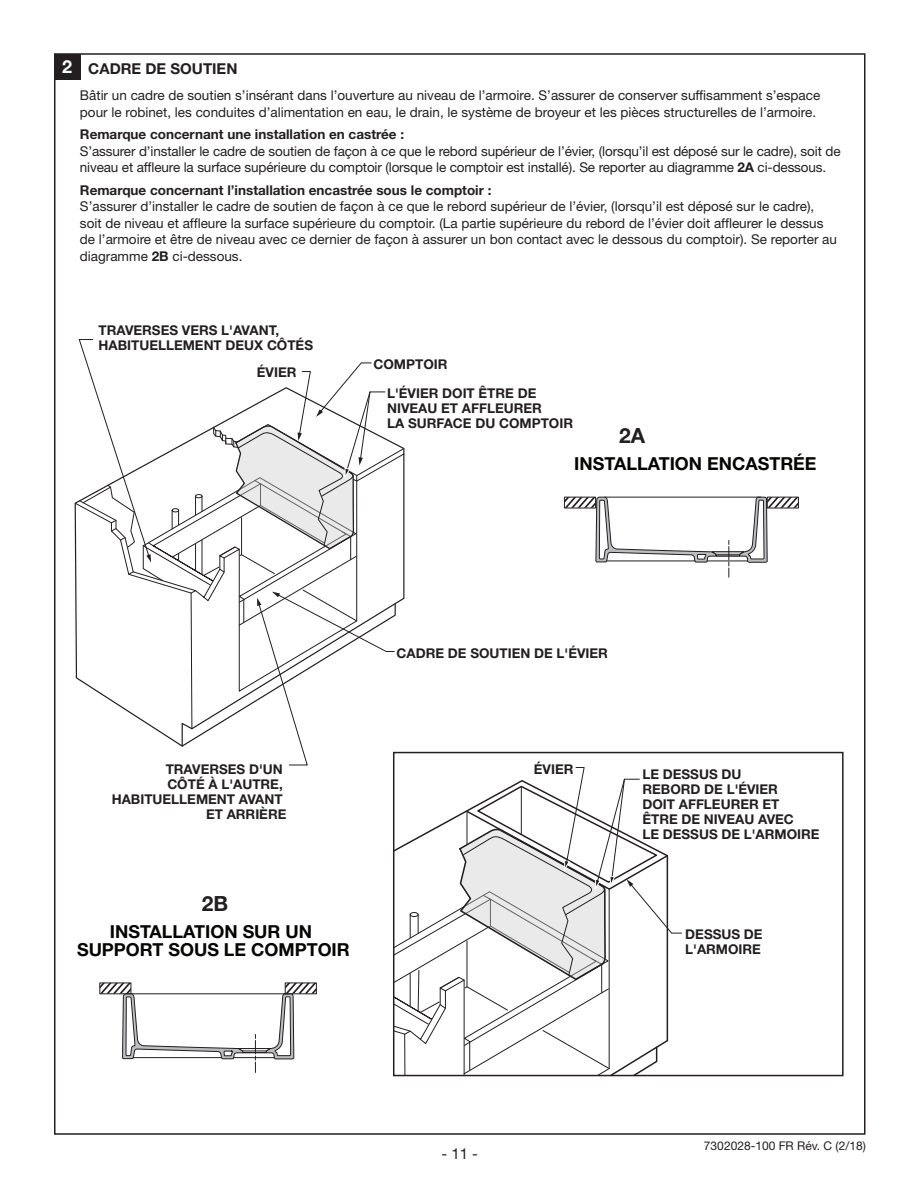
<style>
.page{position:relative;width:918px;height:1188px;background:#fff}
.page>*{position:absolute;margin:0;border:0;box-sizing:border-box;transform-origin:0 0}
.t1{font:700 21px "Helvetica Neue LT Std";color:#231f20}
.t2{font:700 18px/18px "Helvetica Neue LT Std";color:#050504;text-align:center}
.t3{font:700 18px "Helvetica Neue LT Std";color:#fff}
._10pt_Heads_-_Bold{font:700 15px "Helvetica Neue LT Std";color:#231f20}
.t4{font:15px "Helvetica Neue LT Std";color:#231f20}
._9pt_text{font:13.5px/16.5px "Helvetica Neue LT Std";color:#231f20}
._9pt_text-2{font:700 13.5px/15px "Helvetica Neue LT Std";color:#231f20}
.t5{font:12px "Helvetica Neue LT Std";color:#231f20}
.s1{font-weight:700}
</style>
<div class="page">
<div style="left:54px;top:54px;width:26px;height:26px;background:#231f20"></div>
<div style="left:767px;top:497px;width:32px;height:11px;border:1px solid #231f20"></div>
<svg style="left:74px;top:339px;width:724px;height:737px"></svg>
<p class="t3" style="left:62px;top:55px;width:12px">2</p>
<p class="_10pt_Heads_-_Bold" style="left:88px;top:59px;width:151px">CADRE DE SOUTIEN</p>
<p class="_9pt_text" style="left:80px;top:87px;width:742px">Bâtir un cadre de soutien s’insérant dans l’ouverture au niveau de l’armoire. S’assurer de conserver suffisamment s’espace pour le robinet, les conduites d’alimentation en eau, le drain, le système de broyeur et les pièces structurelles de l’armoire.</p>
<p class="_9pt_text-2" style="left:80px;top:127px;width:326px">Remarque concernant une installation en castrée :</p>
<p class="_9pt_text" style="left:80px;top:143px;width:762px">S’assurer d’installer le cadre de soutien de façon à ce que le rebord supérieur de l’évier, (lorsqu’il est déposé sur le cadre), soit de niveau et affleure la surface supérieure du comptoir (lorsque le comptoir est installé). Se reporter au diagramme <span class="s1">2A</span> ci-dessous.</p>
<p class="_9pt_text-2" style="left:80px;top:182px;width:413px">Remarque concernant l’installation encastrée sous le comptoir :</p>
<p class="_9pt_text" style="left:80px;top:198px;width:759px">S’assurer d’installer le cadre de soutien de façon à ce que le rebord supérieur de l’évier, (lorsqu’il est déposé sur le cadre), soit de niveau et affleure la surface supérieure du comptoir. (La partie supérieure du rebord de l’évier doit affleurer le dessus de l’armoire et être de niveau avec ce dernier de façon à assurer un bon contact avec le dessous du comptoir). Se reporter au diagramme <span class="s1">2B</span> ci-dessous.</p>
<p class="_9pt_text-2" style="left:99px;top:323px;width:216px">TRAVERSES VERS L'AVANT,<br>HABITUELLEMENT DEUX CÔTÉS</p>
<p class="_9pt_text-2" style="left:257px;top:364px;width:41px">ÉVIER</p>
<p class="_9pt_text-2" style="left:374px;top:356px;width:76px">COMPTOIR</p>
<p class="_9pt_text-2" style="left:387px;top:385px;width:187px">L'ÉVIER DOIT ÊTRE DE<br>NIVEAU ET AFFLEURER<br>LA SURFACE DU COMPTOIR</p>
<p class="t1" style="left:619px;top:423px;width:27px">2A</p>
<p class="t2" style="left:574px;top:454px;width:244px">INSTALLATION ENCASTRÉE</p>
<p class="_9pt_text-2" style="left:112px;top:762px;width:176px;text-align:right">TRAVERSES D'UN<br>CÔTÉ À L'AUTRE,<br>HABITUELLEMENT AVANT<br>ET ARRIÈRE</p>
<p class="t1" style="left:202px;top:891px;width:28px">2B</p>
<p class="t2" style="left:77px;top:922px;width:274px">INSTALLATION SUR UN<br>SUPPORT SOUS LE COMPTOIR</p>
<p class="_9pt_text-2" style="left:397px;top:645px;width:213px">CADRE DE SOUTIEN DE L'ÉVIER</p>
<p class="_9pt_text-2" style="left:534px;top:761px;width:41px">ÉVIER</p>
<p class="_9pt_text-2" style="left:642px;top:766px;width:179px">LE DESSUS DU<br>REBORD DE L'ÉVIER<br>DOIT AFFLEURER ET<br>ÊTRE DE NIVEAU AVEC<br>LE DESSUS DE L'ARMOIRE</p>
<p class="_9pt_text-2" style="left:685px;top:926px;width:79px">DESSUS DE<br>L'ARMOIRE</p>
<p class="t4" style="left:441px;top:1145px;width:38px">- 11 -</p>
<p class="t5" style="left:704px;top:1139px;width:163px">7302028-100 FR Rév. C (2/18)</p>
</div>
